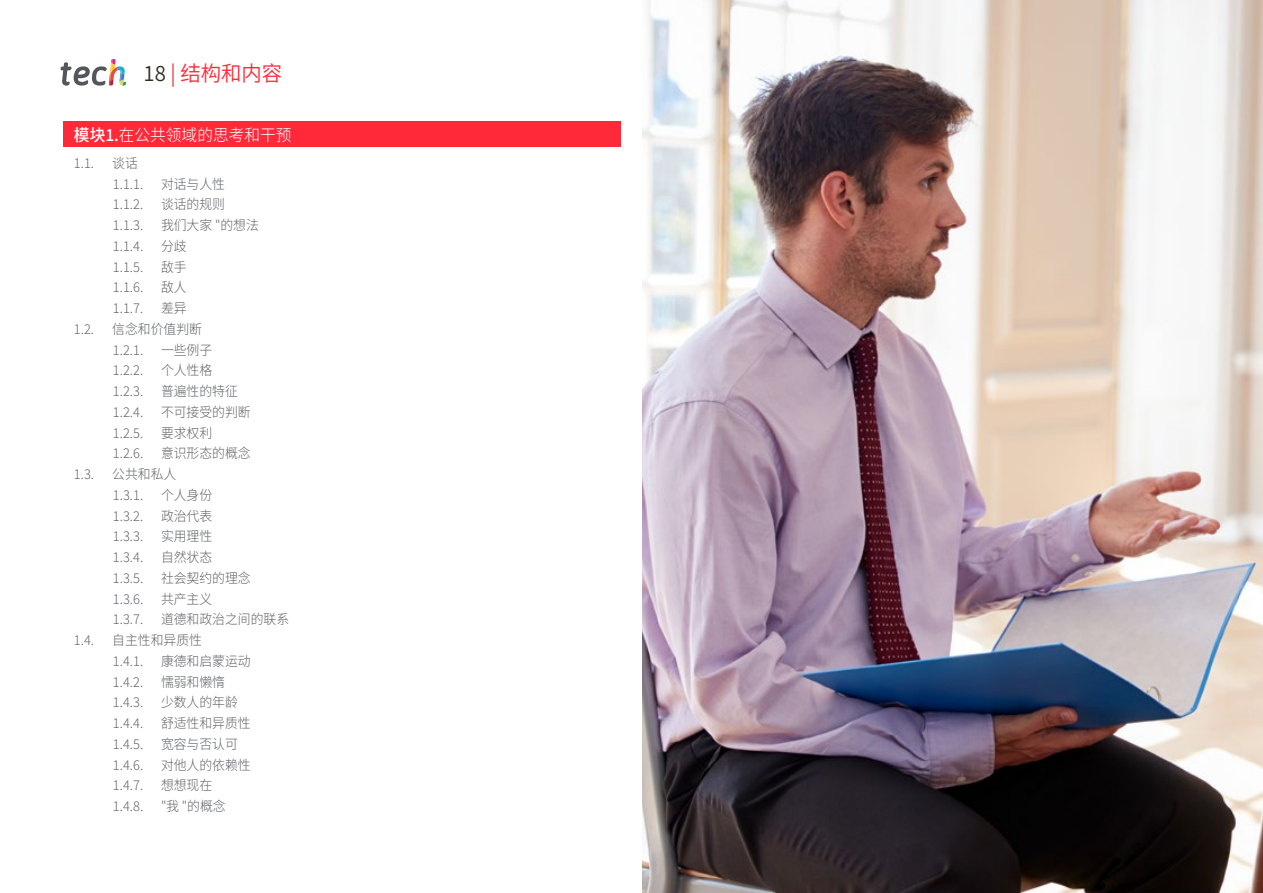
<style>
.page{position:relative;width:1263px;height:893px;background:#fff}
.page>*{position:absolute;margin:0;border:0;box-sizing:border-box;transform-origin:0 0}
.t1{font:21px "Source Han Sans CN";color:#ff293a}
.t2{font:300 16.5px "Source Han Sans CN";color:#fff;scale:.95 1}
.t3{font:300 13.5px/20.7px "Source Han Sans CN";color:#61646a;scale:.95 1}
.s1{color:#312e20}
.s2{font-weight:500}
</style>
<div class="page">
<svg style="left:61px;top:59px;width:65px;height:27px"></svg>
<div style="left:63px;top:121px;width:558px;height:26px;background:#ff293a"></div>
<img style="left:642px;top:0;width:621px;height:893px">
<h1 class="t1" style="left:144px;top:61px;width:140px"><span class="s1">18</span> | 结构和内容</h1>
<p class="t2" style="left:74px;top:125px;width:230px"><span class="s2">模块1.</span>在公共领域的思考和干预</p>
<p class="t3" style="left:74px;top:153px;width:23px">1.1.</p>
<p class="t3" style="left:112px;top:153px;width:34px">谈话<br>1.1.1.</p>
<p class="t3" style="left:161px;top:174px;width:69px">对话与人性</p>
<p class="t3" style="left:113px;top:194px;width:33px">1.1.2.</p>
<p class="t3" style="left:161px;top:194px;width:69px">谈话的规则</p>
<p class="t3" style="left:113px;top:215px;width:33px">1.1.3.</p>
<p class="t3" style="left:161px;top:215px;width:105px">我们大家 "的想法</p>
<p class="t3" style="left:113px;top:236px;width:33px">1.1.4.</p>
<p class="t3" style="left:161px;top:236px;width:28px">分歧</p>
<p class="t3" style="left:113px;top:257px;width:33px">1.1.5.</p>
<p class="t3" style="left:161px;top:257px;width:28px">敌手</p>
<p class="t3" style="left:113px;top:277px;width:33px">1.1.6.</p>
<p class="t3" style="left:161px;top:277px;width:28px">敌人</p>
<p class="t3" style="left:113px;top:298px;width:33px">1.1.7.</p>
<p class="t3" style="left:161px;top:298px;width:28px">差异</p>
<p class="t3" style="left:74px;top:319px;width:23px">1.2.</p>
<p class="t3" style="left:112px;top:319px;width:96px">信念和价值判断<br>1.2.1.</p>
<p class="t3" style="left:161px;top:340px;width:56px">一些例子</p>
<p class="t3" style="left:113px;top:360px;width:33px">1.2.2.</p>
<p class="t3" style="left:161px;top:360px;width:56px">个人性格</p>
<p class="t3" style="left:113px;top:381px;width:33px">1.2.3.</p>
<p class="t3" style="left:161px;top:381px;width:83px">普遍性的特征</p>
<p class="t3" style="left:113px;top:402px;width:33px">1.2.4.</p>
<p class="t3" style="left:161px;top:402px;width:96px">不可接受的判断</p>
<p class="t3" style="left:113px;top:423px;width:33px">1.2.5.</p>
<p class="t3" style="left:161px;top:423px;width:56px">要求权利</p>
<p class="t3" style="left:113px;top:443px;width:33px">1.2.6.</p>
<p class="t3" style="left:161px;top:443px;width:96px">意识形态的概念</p>
<p class="t3" style="left:74px;top:464px;width:23px">1.3.</p>
<p class="t3" style="left:112px;top:464px;width:69px">公共和私人<br>1.3.1.</p>
<p class="t3" style="left:161px;top:485px;width:56px">个人身份</p>
<p class="t3" style="left:113px;top:506px;width:33px">1.3.2.</p>
<p class="t3" style="left:161px;top:506px;width:56px">政治代表</p>
<p class="t3" style="left:113px;top:526px;width:33px">1.3.3.</p>
<p class="t3" style="left:161px;top:526px;width:56px">实用理性</p>
<p class="t3" style="left:113px;top:547px;width:33px">1.3.4.</p>
<p class="t3" style="left:161px;top:547px;width:56px">自然状态</p>
<p class="t3" style="left:113px;top:568px;width:33px">1.3.5.</p>
<p class="t3" style="left:161px;top:568px;width:96px">社会契约的理念</p>
<p class="t3" style="left:113px;top:589px;width:33px">1.3.6.</p>
<p class="t3" style="left:161px;top:589px;width:56px">共产主义</p>
<p class="t3" style="left:113px;top:609px;width:33px">1.3.7.</p>
<p class="t3" style="left:161px;top:609px;width:136px">道德和政治之间的联系</p>
<p class="t3" style="left:74px;top:630px;width:23px">1.4.</p>
<p class="t3" style="left:112px;top:630px;width:96px">自主性和异质性<br>1.4.1.</p>
<p class="t3" style="left:161px;top:651px;width:96px">康德和启蒙运动</p>
<p class="t3" style="left:113px;top:672px;width:33px">1.4.2.</p>
<p class="t3" style="left:161px;top:672px;width:69px">懦弱和懒惰</p>
<p class="t3" style="left:113px;top:692px;width:33px">1.4.3.</p>
<p class="t3" style="left:161px;top:692px;width:83px">少数人的年龄</p>
<p class="t3" style="left:113px;top:713px;width:33px">1.4.4.</p>
<p class="t3" style="left:161px;top:713px;width:96px">舒适性和异质性</p>
<p class="t3" style="left:113px;top:734px;width:33px">1.4.5.</p>
<p class="t3" style="left:161px;top:734px;width:83px">宽容与否认可</p>
<p class="t3" style="left:113px;top:755px;width:33px">1.4.6.</p>
<p class="t3" style="left:161px;top:755px;width:96px">对他人的依赖性</p>
<p class="t3" style="left:113px;top:775px;width:33px">1.4.7.</p>
<p class="t3" style="left:161px;top:775px;width:56px">想想现在</p>
<p class="t3" style="left:113px;top:796px;width:33px">1.4.8.</p>
<p class="t3" style="left:161px;top:796px;width:70px">"我 "的概念</p>
</div>
